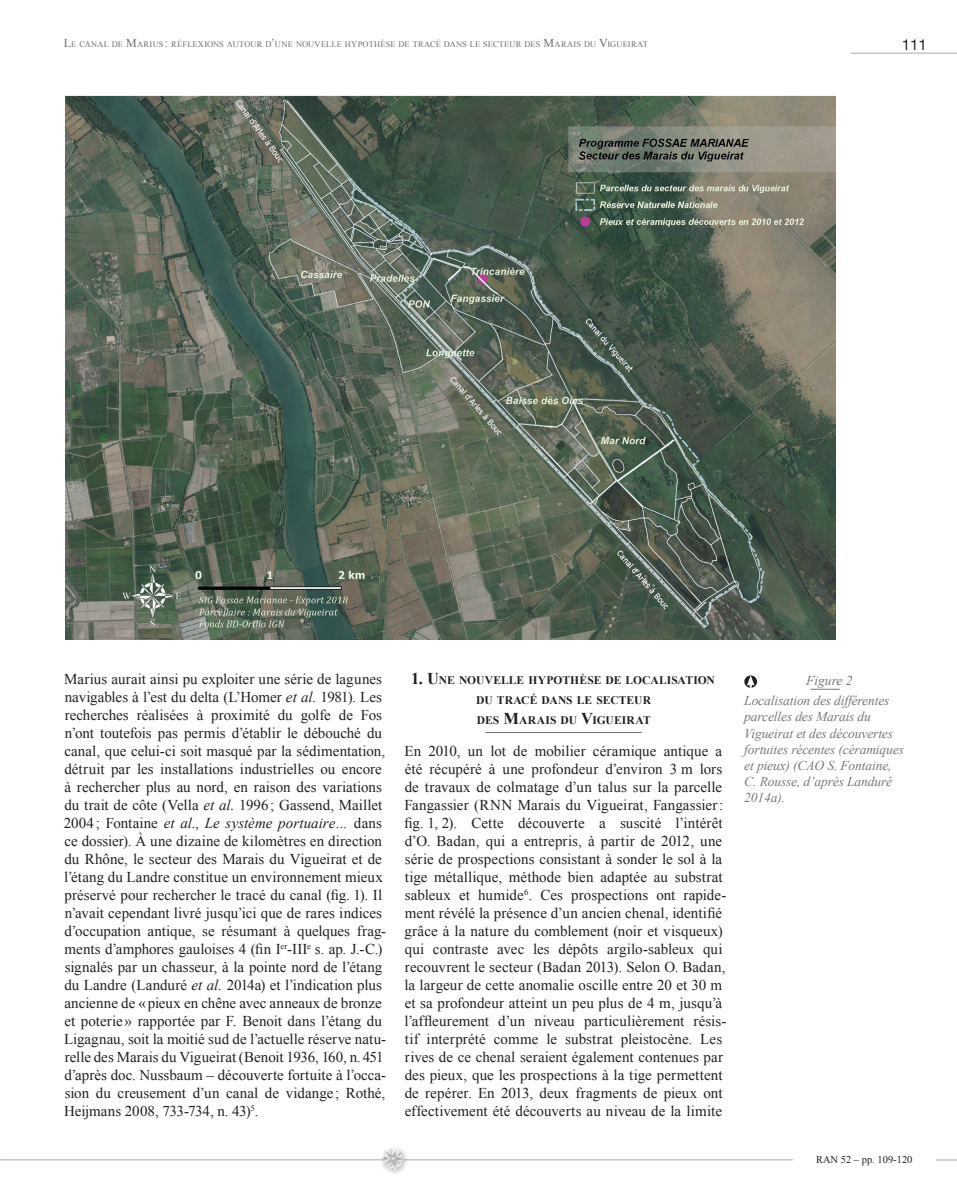
<style>
.page{position:relative;width:957px;height:1191px;background:#fff}
.page>*{position:absolute;margin:0;border:0;box-sizing:border-box;transform-origin:0 0}
.t1{font:15px/18px "Times New Roman";letter-spacing:.005em;color:#231f20}
.t2{font:15px "Helvetica Neue";color:#231f20}
.t3{font:italic 13.5px/16.2px "Times New Roman";letter-spacing:-.01em;color:#76787b}
.t4{font:700 11.55px/19.8px "Times New Roman";color:#231f20;text-align:center}
.t5{font:10.5px "Times New Roman";color:#231f20}
.t6{font:8.4px "Times New Roman";letter-spacing:.015em;color:#6c6d70}
.s1{font-size:12px}
.s2{font-style:italic}
.s3{font-size:16.5px}
</style>
<div class="page">
<hr style="left:851px;top:53px;width:106px;height:1px;background:#a8a9ad">
<hr style="left:0;top:1159px;width:792px;height:1px;background:#a8a9ad">
<div style="left:380px;top:1145px;width:30px;height:30px;background:#231f20;opacity:.3"></div>
<svg style="left:383px;top:1147px;width:21px;height:23px"></svg>
<svg style="left:936px;top:1159px;width:21px;height:1px"></svg>
<hr style="left:485px;top:732px;width:157px;height:1px;background:#6c6d70">
<hr style="left:810px;top:689px;width:30px;height:1px;background:#76787b">
<svg style="left:744px;top:675px;width:13px;height:13px"></svg>
<svg style="left:747px;top:675px;width:7px;height:12px"></svg>
<img style="left:65px;top:95px;width:770px;height:544px">
<p class="t6" style="left:64px;top:38px;width:586px"><span class="s1">L</span>E CANAL DE <span class="s1">M</span>ARIUS <span class="s1">:</span> RÉFLEXIONS AUTOUR D<span class="s1">’</span>UNE NOUVELLE HYPOTHÈSE DE TRACÉ DANS LE SECTEUR DES <span class="s1">M</span>ARAIS DU <span class="s1">V</span>IGUEIRAT</p>
<p class="t2" style="left:902px;top:34px;width:27px">111</p>
<p class="t1" style="left:64px;top:670px;width:324px">Marius aurait ainsi pu exploiter une série de lagunes navigables à l’est du delta (L’Homer <span class="s2">et al.</span> 1981). Les recherches réalisées à proximité du golfe de Fos n’ont toutefois pas permis d’établir le débouché du canal, que celui-ci soit masqué par la sédimentation, détruit par les installations industrielles ou encore à rechercher plus au nord, en raison des variations du trait de côte (Vella <span class="s2">et al.</span> 1996; Gassend, Maillet 2004; Fontaine <span class="s2">et al.</span>, <span class="s2">Le système portuaire…</span> dans ce dossier). À une dizaine de kilomètres en direction du Rhône, le secteur des Marais du Vigueirat et de l’étang du Landre constitue un environnement mieux préservé pour rechercher le tracé du canal (fig. 1). Il n’avait cependant livré jusqu’ici que de rares indices d’occupation antique, se résumant à quelques frag&shy;ments d’amphores gauloises 4 (fin I<sup>er</sup>-III<sup>e</sup> s. ap. J.-C.) signalés par un chasseur, à la pointe nord de l’étang du Landre (Landuré <span class="s2">et al.</span> 2014a) et l’indication plus ancienne de «pieux en chêne avec anneaux de bronze et poterie» rapportée par F. Benoit dans l’étang du Ligagnau, soit la moitié sud de l’actuelle réserve natu&shy;relle des Marais du Vigueirat (Benoit 1936, 160, n.451 d’après doc. Nussbaum – découverte fortuite à l’occa&shy;sion du creusement d’un canal de vidange ; Rothé, Heijmans 2008, 733-734, n. 43)<sup>5</sup>.</p>
<p class="t4" style="left:411px;top:670px;width:305px"><span class="s3">1. U</span>NE NOUVELLE HYPOTHÈSE DE LOCALISATION<br>DU TRACÉ DANS LE SECTEUR<br>DES <span class="s3">M</span>ARAIS DU <span class="s3">V</span>IGUEIRAT</p>
<p class="t1" style="left:404px;top:742px;width:324px">En 2010, un lot de mobilier céramique antique a été récupéré à une profondeur d’environ 3 m lors de travaux de colmatage d’un talus sur la parcelle Fangassier (RNN Marais du Vigueirat, Fangassier: fig. 1, 2). Cette découverte a suscité l’intérêt d’O. Badan, qui a entrepris, à partir de 2012, une série de prospections consistant à sonder le sol à la tige métallique, méthode bien adaptée au substrat sableux et humide<sup>6</sup>. Ces prospections ont rapide&shy;ment révélé la présence d’un ancien chenal, identifié grâce à la nature du comblement (noir et visqueux) qui contraste avec les dépôts argilo-sableux qui recouvrent le secteur (Badan 2013). Selon O. Badan, la largeur de cette anomalie oscille entre 20 et 30 m et sa profondeur atteint un peu plus de 4 m, jusqu’à l’affleurement d’un niveau particulièrement résis&shy;tif interprété comme le substrat pleistocène. Les rives de ce chenal seraient également contenues par des pieux, que les prospections à la tige permettent de repérer. En 2013, deux fragments de pieux ont effectivement été découverts au niveau de la limite</p>
<p class="t3" style="left:744px;top:669px;width:147px;line-height:20.4px;text-indent:62px">Figure 2<br>Localisation des différentes</p>
<p class="t3" style="left:744px;top:708px;width:161px">parcelles des Marais du<br>Vigueirat et des découvertes fortuites récentes (céramiques et pieux) (CAO S. Fontaine,<br>C. Rousse, d’après Landuré<br>2014a).</p>
<p class="t5" style="left:816px;top:1152px;width:98px">RAN 52 – pp. 109-120</p>
</div>
